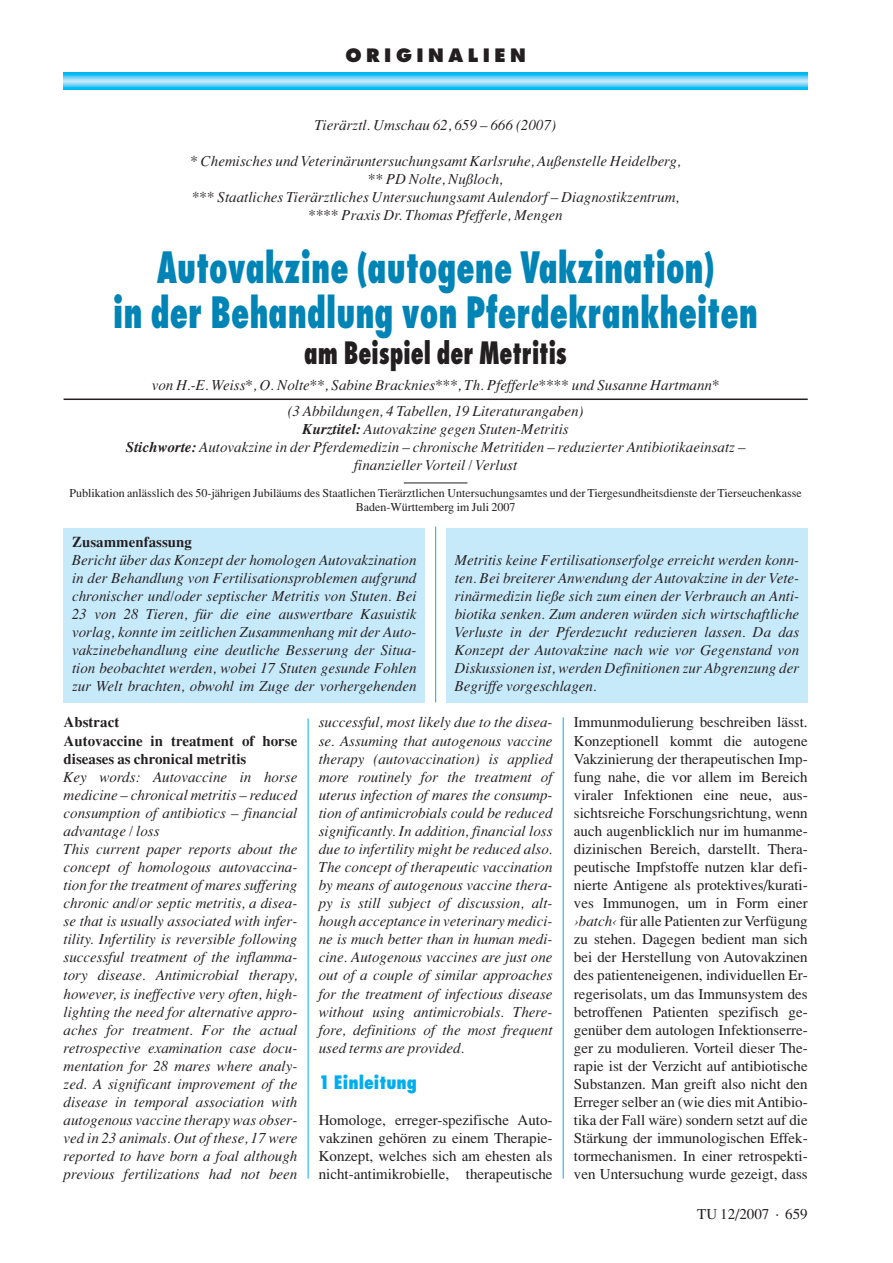
<style>
.page{position:relative;width:893px;height:1263px;background:#fff}
.page>*{position:absolute;margin:0;border:0;box-sizing:border-box;transform-origin:0 0}
.t1{font:800 condensed 42px/45px "Futura";color:#0084b5;text-align:center;scale:.8 1}
.t2{font:800 condensed 30px "Futura";color:#231f20;scale:.8 1}
.t3{font:800 18px "Futura";letter-spacing:.25em;color:#231f20}
.t4{font:800 condensed 18px "Futura";color:#00adef}
.t5{font:italic 15px/18px "Times";color:#231f20;text-align:justify}
.t6{font:15px/18px "Times";color:#231f20;text-align:justify}
.t7{font:700 15px/18px "Times";color:#231f20}
.t8{font:12px/13.8px "Times";color:#231f20;text-align:center}
.s1{font-weight:700}
.s2{font-style:italic}
</style>
<div class="page">
<div style="left:64px;top:73px;width:744px;height:17px;background:#00b6f1"></div>
<div style="left:64px;top:74px;width:744px;height:15px;background:#00bcf2"></div>
<div style="left:64px;top:75px;width:744px;height:13px;background:#00c1f3"></div>
<div style="left:64px;top:75px;width:744px;height:12px;background:#2ac5f4"></div>
<div style="left:64px;top:76px;width:744px;height:11px;background:#44c7f4"></div>
<div style="left:64px;top:76px;width:744px;height:10px;background:#56caf5"></div>
<div style="left:64px;top:77px;width:744px;height:9px;background:#64cdf6"></div>
<div style="left:64px;top:77px;width:744px;height:8px;background:#73d1f6"></div>
<div style="left:64px;top:78px;width:744px;height:7px;background:#80d4f7"></div>
<div style="left:64px;top:78px;width:744px;height:6px;background:#8ed8f8"></div>
<div style="left:64px;top:79px;width:744px;height:5px;background:#98dbf8"></div>
<hr style="left:64px;top:79px;width:744px;height:4px;background:#a6dff9">
<hr style="left:64px;top:80px;width:744px;height:3px;background:#b0e2fa">
<hr style="left:64px;top:81px;width:744px;height:1px;background:#c7eafb">
<hr style="left:563px;top:717px;width:1px;height:461px;background:#00adef">
<hr style="left:308px;top:718px;width:1px;height:460px;background:#00adef">
<hr style="left:64px;top:398px;width:744px;height:2px;background:#231f20">
<hr style="left:404px;top:483px;width:64px;height:1px;background:#231f20">
<div style="left:64px;top:528px;width:361px;height:174px;background:#c7eafb"></div>
<div style="left:446px;top:528px;width:362px;height:174px;background:#c7eafb"></div>
<hr style="left:435px;top:527px;width:1px;height:175px;background:#00adef">
<p class="t3" style="left:345px;top:47px;width:182px">ORIGINALIEN</p>
<p class="t5" style="left:315px;top:117px;width:243px">Tierärztl. Umschau 62, 659 – 666 (2007)</p>
<p class="t5" style="left:190px;top:153px;width:492px;text-align:center">* Chemisches und Veterinäruntersuchungsamt Karlsruhe, Außenstelle Heidelberg, ** PD Nolte, Nußloch,<br>*** Staatliches Tierärztliches Untersuchungsamt Aulendorf – Diagnostikzentrum, **** Praxis Dr. Thomas Pfefferle, Mengen</p>
<h1 class="t1" style="left:113px;top:249px;width:808px">Autovakzine (autogene Vakzination)<br>in der Behandlung von Pferdekrankheiten</h1>
<h2 class="t2" style="left:304px;top:340px;width:330px">am Beispiel der Metritis</h2>
<p class="t5" style="left:152px;top:374px;width:569px;line-height:25.5px;text-align:center">von H.-E. Weiss*, O. Nolte**, Sabine Bracknies***, Th. Pfefferle**** und Susanne Hartmann* (3 Abbildungen, 4 Tabellen, 19 Literaturangaben)</p>
<p class="t5" style="left:126px;top:421px;width:621px;text-align:center"><span class="s1">Kurztitel:</span> Autovakzine gegen Stuten-Metritis<br><span class="s1">Stichworte:</span> Autovakzine in der Pferdemedizin – chronische Metritiden – reduzierter Antibiotikaeinsatz – finanzieller Vorteil / Verlust</p>
<p class="t8" style="left:70px;top:487px;width:734px">Publikation anlässlich des 50-jährigen Jubiläums des Staatlichen Tierärztlichen Untersuchungsamtes und der Tiergesundheitsdienste der Tierseuchenkasse<br>Baden-Württemberg im Juli 2007</p>
<p class="t7" style="left:72px;top:534px;width:121px">Zusammenfassung</p>
<p class="t5" style="left:72px;top:552px;width:346px">Bericht über das Konzept der homologen Autovakzination in der Behandlung von Fertilisationsproblemen aufgrund chronischer und/oder septischer Metritis von Stuten. Bei 23 von 28 Tieren, für die eine auswertbare Kasuistik vorlag, konnte im zeitlichen Zusammenhang mit der Auto&shy;vakzinebehandlung eine deutliche Besserung der Situa&shy;tion beobachtet werden, wobei 17 Stuten gesunde Fohlen zur Welt brachten, obwohl im Zuge der vorhergehenden</p>
<p class="t5" style="left:455px;top:552px;width:346px">Metritis keine Fertilisationserfolge erreicht werden konn&shy;ten. Bei breiterer Anwendung der Autovakzine in der Vete&shy;rinärmedizin ließe sich zum einen der Verbrauch an Anti&shy;biotika senken. Zum anderen würden sich wirtschaftliche Verluste in der Pferdezucht reduzieren lassen. Da das Konzept der Autovakzine nach wie vor Gegenstand von Diskussionen ist, werden Definitionen zur Abgrenzung der Begriffe vorgeschlagen.</p>
<p class="t7" style="left:64px;top:715px;width:235px">Abstract<br>Autovaccine in treatment of horse diseases as chronical metritis</p>
<p class="t5" style="left:64px;top:769px;width:235px;text-align:left">Key words: Autovaccine in horse medicine – chronical metritis – reduced consumption of antibiotics – financial advantage / loss<br>This current paper reports about the concept of homologous autovaccina&shy;tion for the treatment of mares suffering chronic and/or septic metritis, a disea&shy;se that is usually associated with infer&shy;tility. Infertility is reversible following successful treatment of the inflamma&shy;tory disease. Antimicrobial therapy, however, is ineffective very often, high&shy;lighting the need for alternative appro&shy;aches for treatment. For the actual retrospective examination case docu&shy;mentation for 28 mares where analy&shy;zed. A significant improvement of the disease in temporal association with autogenous vaccine therapy was obser&shy;ved in 23 animals. Out of these, 17 were reported to have born a foal although previous fertilizations had not been</p>
<p class="t5" style="left:319px;top:715px;width:235px">successful, most likely due to the disea&shy;se. Assuming that autogenous vaccine therapy (autovaccination) is applied more routinely for the treatment of uterus infection of mares the consump&shy;tion of antimicrobials could be reduced significantly. In addition, financial loss due to infertility might be reduced also.<br>The concept of therapeutic vaccination by means of autogenous vaccine thera&shy;py is still subject of discussion, alt&shy;hough acceptance in veterinary medici&shy;ne is much better than in human medi&shy;cine. Autogenous vaccines are just one out of a couple of similar approaches for the treatment of infectious disease without using antimicrobials. There&shy;fore, definitions of the most frequent used terms are provided.</p>
<p class="t4" style="left:319px;top:1074px;width:100px">1 Einleitung</p>
<p class="t6" style="left:319px;top:1112px;width:235px">Homologe, erreger-spezifische Auto&shy;vakzinen gehören zu einem Therapie-Konzept, welches sich am ehesten als nicht-antimikrobielle, therapeutische</p>
<p class="t6" style="left:574px;top:715px;width:235px">Immunmodulierung beschreiben lässt.<br>Konzeptionell kommt die autogene Vakzinierung der therapeutischen Imp&shy;fung nahe, die vor allem im Bereich viraler Infektionen eine neue, aus&shy;sichtsreiche Forschungsrichtung, wenn auch augenblicklich nur im humanme&shy;dizinischen Bereich, darstellt. Thera&shy;peutische Impfstoffe nutzen klar defi&shy;nierte Antigene als protektives/kurati&shy;ves Immunogen, um in Form einer <span class="s2">›batch‹</span> für alle Patienten zur Verfügung zu stehen. Dagegen bedient man sich bei der Herstellung von Autovakzinen des patienteneigenen, individuellen Er&shy;regerisolats, um das Immunsystem des betroffenen Patienten spezifisch ge&shy;genüber dem autologen Infektionserre&shy;ger zu modulieren. Vorteil dieser The&shy;rapie ist der Verzicht auf antibiotische Substanzen. Man greift also nicht den Erreger selber an (wie dies mit Antibio&shy;tika der Fall wäre) sondern setzt auf die Stärkung der immunologischen Effek&shy;tormechanismen. In einer retrospekti&shy;ven Untersuchung wurde gezeigt, dass</p>
<p class="t6" style="left:697px;top:1206px;width:112px">TU 12/2007 · 659</p>
</div>
